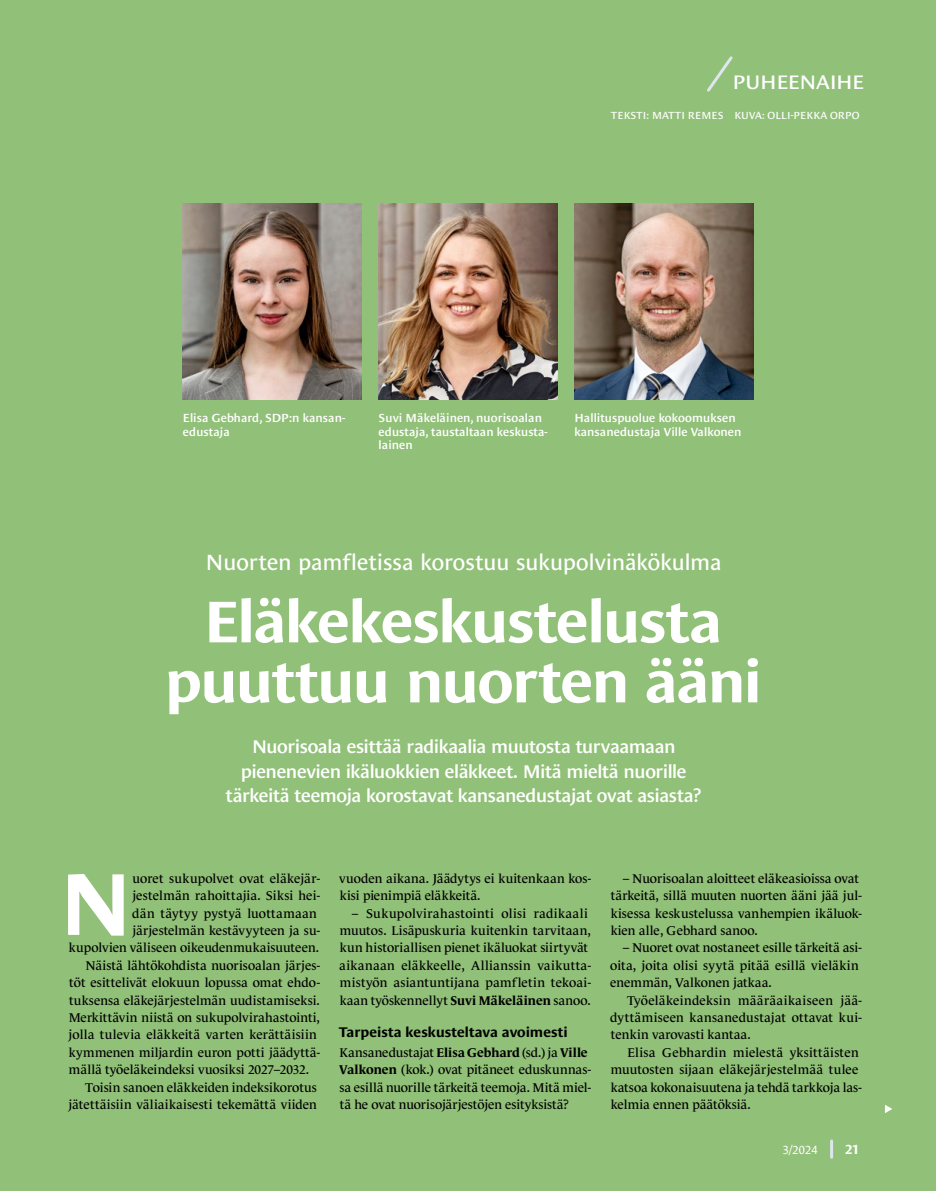
<style>
.page{position:relative;width:936px;height:1191px;background:#fff}
.page>*{position:absolute;margin:0;border:0;box-sizing:border-box;transform-origin:0 0}
._04_Teksti_anfangi{font:700 89.7px "Le Monde Sans Pro";color:#fff}
._01_Otsikko{font:700 60px/60px "Le Monde Sans Pro";letter-spacing:-.02em;color:#fff;text-align:center}
._02_Esirivi{font:22.5px "Le Monde Sans Pro";letter-spacing:-.005em;color:#fff}
.t1{font:19.95px "Le Monde Sans Pro";letter-spacing:-.03em;color:#fff;scale:1.05 1}
._02_Ingressi{font:600 18.75px/24.8px "Le Monde Sans Pro";letter-spacing:-.025em;color:#fff;text-align:center}
._04_väliotsikko{font:700 14.25px "Le Monde Sans Pro";letter-spacing:.005em;color:#000}
.t2{font:700 13.5px "Le Monde Sans Pro";color:#fff}
._04_Teksti_sisennys{font:12.9px/17.4px "Le Monde Journal Pro";letter-spacing:.01em;color:#000}
._04_Teksti{font:12.9px/17.4px "Le Monde Journal Pro";letter-spacing:-.005em;color:#000}
._04_Teksti_anfangi-2{font:12.9px/17.4px "Le Monde Journal Pro";letter-spacing:.005em;color:#000;text-align:right}
.t3{font:600 12px/13.5px "Le Monde Sans Pro";letter-spacing:.005em;color:#fff}
.t4{font:12px "Le Monde Sans Pro";color:#fff}
._03_Tekijä_alussa{font:10.5px "Le Monde Sans Pro";letter-spacing:.01em;color:#fff}
.s1{font-weight:700}
</style>
<div class="page">
<div style="left:0;top:0;width:935px;height:1191px;background:#91c078"></div>
<svg style="left:885px;top:1105px;width:7px;height:8px"></svg>
<img style="left:183px;top:204px;width:178px;height:195px">
<img style="left:378px;top:204px;width:179px;height:195px">
<img style="left:574px;top:204px;width:179px;height:195px">
<hr style="left:830px;top:1141px;width:3px;height:16px;background:#dde6ef">
<svg style="left:707px;top:56px;width:26px;height:36px"></svg>
<h3 class="t1" style="left:732px;top:67px;width:127px">PUHEENAIHE</h3>
<p class="_03_Tekijä_alussa" style="left:611px;top:107px;width:250px">TEKSTI: MATTI REMES KUVA: OLLI-PEKKA ORPO</p>
<p class="t3" style="left:183px;top:410px;width:164px">Elisa Gebhard, SDP:n kansan&shy;edustaja</p>
<p class="t3" style="left:378px;top:410px;width:170px">Suvi Mäkeläinen, nuorisoalan edustaja, taustaltaan keskusta&shy;lainen</p>
<p class="t3" style="left:574px;top:410px;width:169px">Hallituspuolue kokoomuksen kansanedustaja Ville Valkonen</p>
<p class="_02_Esirivi" style="left:205px;top:544px;width:518px">Nuorten pamfletissa korostuu sukupolvinäkökulma</p>
<h1 class="_01_Otsikko" style="left:165px;top:585px;width:598px">Eläkekeskustelusta puuttuu nuorten ääni</h1>
<p class="_02_Ingressi" style="left:226px;top:732px;width:477px">Nuorisoala esittää radikaalia muutosta turvaamaan pienenevien ikäluokkien eläkkeet. Mitä mieltä nuorille tärkeitä teemoja korostavat kansanedustajat ovat asiasta?</p>
<p class="_04_Teksti_anfangi-2" style="left:69px;top:868px;width:252px">uoret sukupolvet ovat eläkejär-<br>jestelmän rahoittajia. Siksi hei-<br>dän täytyy pystyä luottamaan järjestelmän kestävyyteen ja su-<br>kupolvien väliseen oikeudenmukaisuuteen.</p>
<p class="_04_Teksti_sisennys" style="left:69px;top:955px;width:253px;text-indent:17px">Näistä lähtökohdista nuorisoalan järjes&shy;töt esittelivät elokuun lopussa omat ehdo&shy;tuksensa eläkejärjestelmän uudistamiseksi.<br>Merkittävin niistä on sukupolvirahastointi, jolla tulevia eläkkeitä varten kerättäisiin kymmenen miljardin euron potti jäädyttä&shy;mällä työeläkeindeksi vuosiksi 2027–2032.</p>
<p class="_04_Teksti_sisennys" style="left:69px;top:1077px;width:250px;text-align:right">Toisin sanoen eläkkeiden indeksikorotus jätettäisiin väliaikaisesti tekemättä viiden</p>
<p class="_04_Teksti_anfangi" style="left:60px;top:835px;width:73px">N</p>
<p class="_04_Teksti_sisennys" style="left:339px;top:868px;width:253px">vuoden aikana. Jäädytys ei kuitenkaan kos&shy;kisi pienimpiä eläkkeitä.</p>
<p class="_04_Teksti_sisennys" style="left:339px;top:903px;width:253px;text-indent:13px">– Sukupolvirahastointi olisi radikaali muutos. Lisäpuskuria kuitenkin tarvitaan, kun historiallisen pienet ikäluokat siirtyvät aikanaan eläkkeelle, Allianssin vaikutta&shy;mistyön asiantuntijana pamfletin tekoai&shy;kaan työskennellyt <span class="s1">Suvi Mäkeläinen</span> sanoo.</p>
<p class="_04_väliotsikko" style="left:338px;top:1021px;width:230px">Tarpeista keskusteltava avoimesti</p>
<p class="_04_Teksti" style="left:339px;top:1042px;width:253px">Kansanedustajat <span class="s1">Elisa Gebhard</span> (sd.) ja <span class="s1">Ville Valkonen</span> (kok.) ovat pitäneet eduskunnas&shy;sa esillä nuorille tärkeitä teemoja. Mitä miel&shy;tä he ovat nuorisojärjestöjen esityksistä?</p>
<p class="_04_Teksti_sisennys" style="left:610px;top:868px;width:252px;text-indent:12px">– Nuorisoalan aloitteet eläkeasioissa ovat tärkeitä, sillä muuten nuorten ääni jää jul&shy;kisessa keskustelussa vanhempien ikäluok&shy;kien alle, Gebhard sanoo.</p>
<p class="_04_Teksti_sisennys" style="left:610px;top:937px;width:253px;text-indent:13px">– Nuoret ovat nostaneet esille tärkeitä asi&shy;oita, joita olisi syytä pitää esillä vieläkin enemmän, Valkonen jatkaa.</p>
<p class="_04_Teksti_sisennys" style="left:610px;top:990px;width:253px;text-align:justify;text-indent:17px">Työeläkeindeksin määräaikaiseen jää&shy;dyttämiseen kansanedustajat ottavat kui&shy;tenkin varovasti kantaa.</p>
<p class="_04_Teksti_sisennys" style="left:610px;top:1042px;width:252px;text-indent:17px">Elisa Gebhardin mielestä yksittäisten muutosten sijaan eläkejärjestelmää tulee katsoa kokonaisuutena ja tehdä tarkkoja las&shy;kelmia ennen päätöksiä.</p>
<p class="t4" style="left:782px;top:1140px;width:36px">3/2024</p>
<p class="t2" style="left:845px;top:1139px;width:15px">21</p>
</div>
